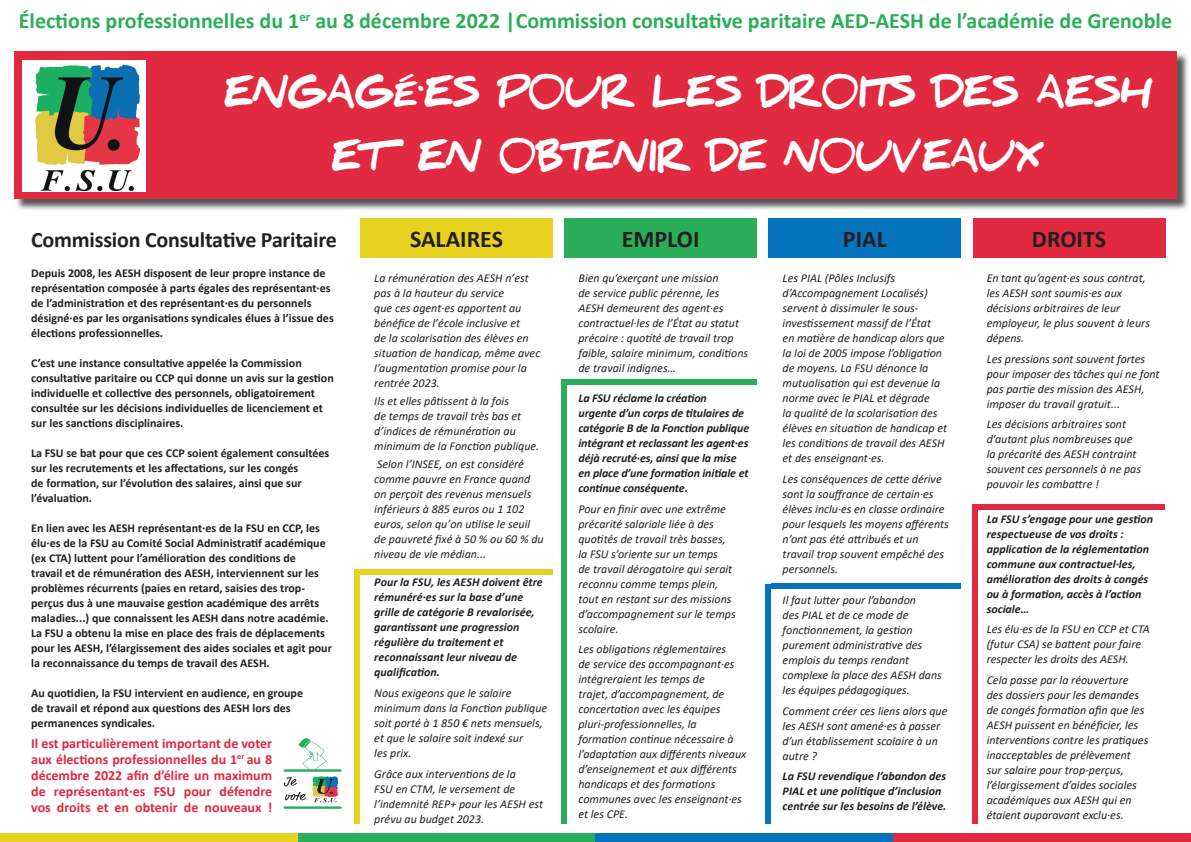
<style>
.page{position:relative;width:1191px;height:842px;background:#fff}
.page>*{position:absolute;margin:0;border:0;box-sizing:border-box;transform-origin:0 0}
.t1{font:900 36px/64px "Daniel";letter-spacing:-.03em;color:#fff;text-align:center}
.t2{font:700 24px "Calibri";color:#231f20}
.t3{font:700 22px "Calibri";color:#2aae5a}
.t4{font:700 22px "Calibri";letter-spacing:-.01em;color:#231f20}
.t5{font:700 14px/16px "Calibri";color:#e12940;text-align:justify}
.t6{font:italic 12px/15px "Calibri";color:#231f20}
.t7{font:700 12px/15px "Calibri";color:#231f20}
.t8{font:italic 700 12px/15px "Calibri";color:#231f20}
</style>
<div class="page">
<div style="left:16px;top:53px;width:1173px;height:158px;background:#231f20;opacity:.75"></div>
<div style="left:14px;top:51px;width:1162px;height:147px;background:#e12940"></div>
<img style="left:23px;top:60px;width:123px;height:131px">
<hr style="left:283px;top:769px;width:59px;height:3px;background:#23ae60">
<svg style="left:284px;top:738px;width:54px;height:64px"></svg>
<hr style="left:283px;top:806px;width:59px;height:3px;background:#23ae60">
<div style="left:0;top:833px;width:298px;height:9px;background:#e7d21f"></div>
<div style="left:298px;top:833px;width:297px;height:9px;background:#2aae5a"></div>
<div style="left:595px;top:833px;width:298px;height:9px;background:#0574bc"></div>
<div style="left:893px;top:833px;width:298px;height:9px;background:#e12940"></div>
<div style="left:354px;top:569px;width:6px;height:254px;background:#e7d21f"></div>
<div style="left:561px;top:379px;width:6px;height:444px;background:#2aae5a"></div>
<div style="left:765px;top:584px;width:6px;height:239px;background:#0574bc"></div>
<div style="left:972px;top:510px;width:6px;height:313px;background:#e12940"></div>
<div style="left:360px;top:569px;width:193px;height:5px;background:#e7d21f"></div>
<div style="left:564px;top:379px;width:193px;height:6px;background:#2aae5a"></div>
<div style="left:771px;top:584px;width:190px;height:5px;background:#0574bc"></div>
<div style="left:972px;top:505px;width:193px;height:5px;background:#e12940"></div>
<div style="left:360px;top:218px;width:193px;height:40px;background:#e7d21f"></div>
<div style="left:564px;top:218px;width:193px;height:40px;background:#2aae5a"></div>
<div style="left:768px;top:218px;width:193px;height:40px;background:#0574bc"></div>
<div style="left:972px;top:218px;width:193px;height:40px;background:#e12940"></div>
<p class="t3" style="left:19px;top:5px;width:1154px">Élections professionnelles du 1<sup>er</sup> au 8 décembre 2022 |Commission consultative paritaire AED-AESH de l’académie de Grenoble</p>
<p class="t1" style="left:224px;top:62px;width:929px">ENGAGÉ.ES P0UR LES DR0ITS DES AESH<br>ET EN 0BTENIR DE N0UVEAUX</p>
<p class="t4" style="left:31px;top:224px;width:307px">Commission Consultative Paritaire</p>
<p class="t7" style="left:31px;top:265px;width:304px">Depuis 2008, les AESH disposent de leur propre instance de représentation composée à parts égales des représentant·es de l’administration et des représentant·es du personnels désigné·es par les organisations syndicales élues à l’issue des élections professionnelles.</p>
<p class="t7" style="left:31px;top:355px;width:304px">C’est une instance consultative appelée la Commission consultative paritaire ou CCP qui donne un avis sur la gestion individuelle et collective des personnels, obligatoirement consultée sur les décisions individuelles de licenciement et sur les sanctions disciplinaires.</p>
<p class="t7" style="left:31px;top:445px;width:300px">La FSU se bat pour que ces CCP soient également consultées sur les recrutements et les affectations, sur les congés<br>de formation, sur l’évolution des salaires, ainsi que sur l’évaluation.</p>
<p class="t7" style="left:31px;top:520px;width:302px">En lien avec les AESH représentant·es de la FSU en CCP, les élu·es de la FSU au Comité Social Administratif académique (ex CTA) luttent pour l’amélioration des conditions de<br>travail et de rémunération des AESH, interviennent sur les problèmes récurrents (paies en retard, saisies des trop&shy;perçus dus à une mauvaise gestion académique des arrêts maladies...) que connaissent les AESH dans notre académie.<br>La FSU a obtenu la mise en place des frais de déplacements pour les AESH, l’élargissement des aides sociales et agit pour la reconnaissance du temps de travail des AESH.</p>
<p class="t7" style="left:31px;top:685px;width:273px">Au quotidien, la FSU intervient en audience, en groupe de travail et répond aux questions des AESH lors des permanences syndicales.</p>
<p class="t5" style="left:31px;top:735px;width:242px">Il est particulièrement important de voter aux élections professionnelles du 1<sup>er</sup> au 8 décembre 2022 afin d’élire un maximum de représentant·es FSU pour défendre vos droits et en obtenir de nouveaux !</p>
<p class="t2" style="left:410px;top:222px;width:94px">SALAIRES</p>
<p class="t2" style="left:622px;top:222px;width:79px">EMPLOI</p>
<p class="t2" style="left:843px;top:222px;width:45px">PIAL</p>
<p class="t2" style="left:1032px;top:222px;width:76px">DROITS</p>
<p class="t6" style="left:374px;top:270px;width:167px">La rémunération des AESH n’est pas à la hauteur du service<br>que ces agent·es apportent au bénéfice de l’école inclusive et<br>de la scolarisation des élèves en situation de handicap, même avec l’augmentation promise pour la rentrée 2023.</p>
<p class="t6" style="left:374px;top:393px;width:166px">Ils et elles pâtissent à la fois<br>de temps de travail très bas et d’indices de rémunération au minimum de la Fonction publique.</p>
<p class="t6" style="left:374px;top:456px;width:171px">Selon l’INSEE, on est considéré comme pauvre en France quand on perçoit des revenus mensuels inférieurs à 885 euros ou 1 102 euros, selon qu’on utilise le seuil de pauvreté fixé à 50 % ou 60 % du niveau de vie médian...</p>
<p class="t8" style="left:374px;top:574px;width:170px">Pour la FSU, les AESH doivent être rémunéré·es sur la base d’une grille de catégorie B revalorisée, garantissant une progression régulière du traitement et reconnaissant leur niveau de qualification.</p>
<p class="t6" style="left:374px;top:685px;width:174px">Nous exigeons que le salaire minimum dans la Fonction publique soit porté à 1 850 € nets mensuels, et que le salaire soit indexé sur<br>les prix.</p>
<p class="t6" style="left:374px;top:766px;width:170px">Grâce aux interventions de la<br>FSU en CTM, le versement de l’indemnité REP+ pour les AESH est prévu au budget 2023.</p>
<p class="t6" style="left:578px;top:270px;width:171px">Bien qu’exerçant une mission<br>de service public pérenne, les<br>AESH demeurent des agent·es contractuel·les de l’État au statut précaire : quotité de travail trop faible, salaire minimum, conditions de travail indignes…</p>
<p class="t8" style="left:578px;top:390px;width:172px">La FSU réclame la création<br>urgente d’un corps de titulaires de catégorie B de la Fonction publique intégrant et reclassant les agent·es déjà recruté·es, ainsi que la mise en place d’une formation initiale et continue conséquente.</p>
<p class="t6" style="left:578px;top:501px;width:159px">Pour en finir avec une extrême précarité salariale liée à des quotités de travail très basses, la FSU s’oriente sur un temps<br>de travail dérogatoire qui serait reconnu comme temps plein, tout en restant sur des missions d’accompagnement sur le temps scolaire.</p>
<p class="t6" style="left:578px;top:641px;width:169px">Les obligations réglementaires<br>de service des accompagnant·es intégreraient les temps de<br>trajet, d’accompagnement, de concertation avec les équipes pluri-professionnelles, la formation continue nécessaire à l’adaptation aux différents niveaux d’enseignement et aux différents handicaps et des formations communes avec les enseignant·es et les CPE.</p>
<p class="t6" style="left:782px;top:270px;width:166px">Les PIAL (Pôles Inclusifs d’Accompagnement Localisés) servent à dissimuler le sous&shy;investissement massif de l’État<br>en matière de handicap alors que la loi de 2005 impose l’obligation de moyens. La FSU dénonce la mutualisation qui est devenue la norme avec le PIAL et dégrade<br>la qualité de la scolarisation des élèves en situation de handicap et les conditions de travail des AESH et des enseignant·es.</p>
<p class="t6" style="left:782px;top:471px;width:168px">Les conséquences de cette dérive sont la souffrance de certain·es élèves inclu·es en classe ordinaire pour lesquels les moyens afférents n’ont pas été attribués et un travail trop souvent empêché des personnels.</p>
<p class="t6" style="left:782px;top:592px;width:161px">Il faut lutter pour l’abandon<br>des PIAL et de ce mode de fonctionnement, la gestion purement administrative des emplois du temps rendant complexe la place des AESH dans les équipes pédagogiques.</p>
<p class="t6" style="left:782px;top:703px;width:166px">Comment créer ces liens alors que les AESH sont amené·es à passer d’un établissement scolaire à un autre ?</p>
<p class="t8" style="left:782px;top:768px;width:165px">La FSU revendique l’abandon des<br>PIAL et une politique d’inclusion centrée sur les besoins de l’élève.</p>
<p class="t6" style="left:986px;top:270px;width:165px">En tant qu’agent·es sous contrat, les AESH sont soumis·es aux décisions arbitraires de leur employeur, le plus souvent à leurs dépens.</p>
<p class="t6" style="left:986px;top:351px;width:174px">Les pressions sont souvent fortes pour imposer des tâches qui ne font pas partie des mission des AESH, imposer du travail gratuit...</p>
<p class="t6" style="left:986px;top:416px;width:156px">Les décisions arbitraires sont d’autant plus nombreuses que la précarité des AESH contraint souvent ces personnels à ne pas pouvoir les combattre !</p>
<p class="t8" style="left:986px;top:511px;width:168px">La FSU s’engage pour une gestion respectueuse de vos droits : application de la réglementation commune aux contractuel·les, amélioration des droits à congés ou à formation, accès à l’action sociale…</p>
<p class="t6" style="left:986px;top:621px;width:165px">Les élu·es de la FSU en CCP et CTA (futur CSA) se battent pour faire respecter les droits des AESH.</p>
<p class="t6" style="left:986px;top:672px;width:163px">Cela passe par la réouverture<br>des dossiers pour les demandes de congés formation afin que les<br>AESH puissent en bénéficier, les interventions contre les pratiques inacceptables de prélèvement sur salaire pour trop-perçus, l’élargissement d’aides sociales académiques aux AESH qui en étaient auparavant exclu·es.</p>
</div>
